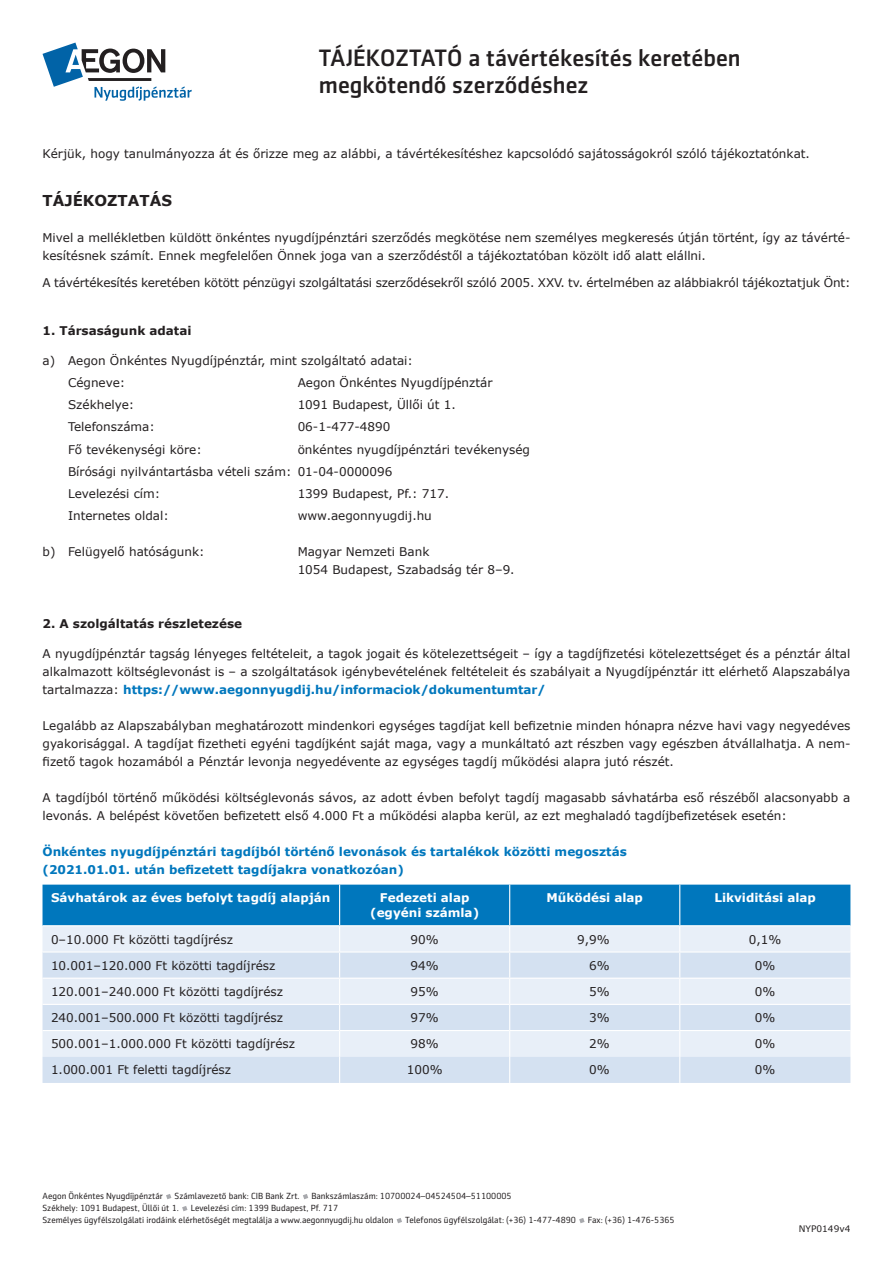
<style>
.page{position:relative;width:893px;height:1263px;background:#fff}
.page>*{position:absolute;margin:0;border:0;box-sizing:border-box;transform-origin:0 0}
.t1{font:500 24px/27px "Sentico Sans DT";color:#231f20}
.t2{font:700 15px "Verdana";color:#231f20}
.t3{font:12px/18px "Verdana";color:#231f20}
.t4{font:700 12px/18px "Verdana";color:#0077bd}
.t5{font:700 12px/15px "Verdana";color:#fff;text-align:center}
.t6{font:700 12px "Verdana";color:#231f20}
.t7{font:9px/12px "Sentico Sans DT";color:#231f20}
.t8{font:9px "Verdana";color:#231f20}
.s1{font-weight:700;color:#0077bd}
</style>
<div class="page">
<svg style="left:166px;top:1194px;width:5px;height:5px"></svg>
<svg style="left:303px;top:1194px;width:5px;height:5px"></svg>
<svg style="left:182px;top:1206px;width:5px;height:5px"></svg>
<svg style="left:397px;top:1218px;width:5px;height:5px"></svg>
<svg style="left:579px;top:1218px;width:6px;height:5px"></svg>
<svg style="left:43px;top:885px;width:807px;height:198px;background:#b2d1e9"></svg>
<svg style="left:43px;top:43px;width:149px;height:58px"></svg>
<h1 class="t1" style="left:319px;top:44px;width:423px">TÁJÉKOZTATÓ a távértékesítés keretében megkötendő szerződéshez</h1>
<p class="t3" style="left:43px;top:145px;width:769px">Kérjük, hogy tanulmányozza át és őrizze meg az alábbi, a távértékesítéshez kapcsolódó sajátosságokról szóló tájékoztatónkat.</p>
<p class="t2" style="left:43px;top:190px;width:131px">TÁJÉKOZTATÁS</p>
<p class="t3" style="left:43px;top:229px;width:809px">Mivel a mellékletben küldött önkéntes nyugdíjpénztári szerződés megkötése nem személyes megkeresés útján történt, így az távérté&shy;kesítésnek számít. Ennek megfelelően Önnek joga van a szerződéstől a tájékoztatóban közölt idő alatt elállni.</p>
<p class="t3" style="left:43px;top:273px;width:809px">A távértékesítés keretében kötött pénzügyi szolgáltatási szerződésekről szóló 2005. XXV. tv. értelmében az alábbiakról tájékoztatjuk Önt:</p>
<p class="t6" style="left:43px;top:322px;width:151px">1. Társaságunk adatai</p>
<p class="t3" style="left:68px;top:349px;width:346px;line-height:22.2px;text-indent:-26px">a) Aegon Önkéntes Nyugdíjpénztár, mint szolgáltató adatai:<br>Cégneve:</p>
<p class="t3" style="left:298px;top:373px;width:196px">Aegon Önkéntes Nyugdíjpénztár</p>
<p class="t3" style="left:68px;top:396px;width:68px">Székhelye:</p>
<p class="t3" style="left:298px;top:396px;width:160px">1091 Budapest, Üllői út 1.</p>
<p class="t3" style="left:68px;top:418px;width:88px">Telefonszáma:</p>
<p class="t3" style="left:298px;top:418px;width:94px">06-1-477-4890</p>
<p class="t3" style="left:68px;top:440px;width:135px">Fő tevékenységi köre:</p>
<p class="t3" style="left:68px;top:438px;width:464px;line-height:22.2px;text-indent:230px">önkéntes nyugdíjpénztári tevékenység<br>Bírósági nyilvántartásba vételi szám: 01-04-0000096<br>Levelezési cím:</p>
<p class="t3" style="left:298px;top:485px;width:153px">1399 Budapest, Pf.: 717.</p>
<p class="t3" style="left:68px;top:507px;width:102px">Internetes oldal:</p>
<p class="t3" style="left:298px;top:507px;width:136px">www.aegonnyugdij.hu</p>
<p class="t3" style="left:43px;top:543px;width:164px">b) Felügyelő hatóságunk:</p>
<p class="t3" style="left:298px;top:543px;width:219px">Magyar Nemzeti Bank<br>1054 Budapest, Szabadság tér 8–9.</p>
<p class="t6" style="left:43px;top:615px;width:201px">2. A szolgáltatás részletezése</p>
<p class="t3" style="left:43px;top:645px;width:809px;text-align:justify">A nyugdíjpénztár tagság lényeges feltételeit, a tagok jogait és kötelezettségeit – így a tagdíjfizetési kötelezettséget és a pénztár által alkalmazott költséglevonást is – a szolgáltatások igénybevételének feltételeit és szabályait a Nyugdíjpénztár itt elérhető Alapszabálya tartalmazza: <span class="s1">https://www.aegonnyugdij.hu/informaciok/dokumentumtar/</span></p>
<p class="t3" style="left:43px;top:717px;width:809px;text-align:justify">Legalább az Alapszabályban meghatározott mindenkori egységes tagdíjat kell befizetnie minden hónapra nézve havi vagy negyedéves gyakorisággal. A tagdíjat fizetheti egyéni tagdíjként saját maga, vagy a munkáltató azt részben vagy egészben átvállalhatja. A nem&shy;fizető tagok hozamából a Pénztár levonja negyedévente az egységes tagdíj működési alapra jutó részét.</p>
<p class="t3" style="left:43px;top:789px;width:809px">A tagdíjból történő működési költséglevonás sávos, az adott évben befolyt tagdíj magasabb sávhatárba eső részéből alacsonyabb a levonás. A belépést követően befizetett első 4.000 Ft a működési alapba kerül, az ezt meghaladó tagdíjbefizetések esetén:</p>
<p class="t4" style="left:43px;top:843px;width:586px">Önkéntes nyugdíjpénztári tagdíjból történő levonások és tartalékok közötti megosztás (2021.01.01. után befizetett tagdíjakra vonatkozóan)</p>
<p class="t5" style="left:51px;top:890px;width:281px">Sávhatárok az éves befolyt tagdíj alapján</p>
<p class="t5" style="left:370px;top:890px;width:111px">Fedezeti alap (egyéni számla)</p>
<p class="t5" style="left:547px;top:890px;width:98px">Működési alap</p>
<p class="t5" style="left:714px;top:890px;width:103px">Likviditási alap</p>
<p class="t3" style="left:51px;top:930px;width:183px">0–10.000 Ft közötti tagdíjrész</p>
<p class="t3" style="left:411px;top:930px;width:30px">90%</p>
<p class="t3" style="left:577px;top:930px;width:34px">9,9%</p>
<p class="t3" style="left:749px;top:930px;width:34px">0,1%</p>
<p class="t3" style="left:51px;top:956px;width:226px">10.001–120.000 Ft közötti tagdíjrész</p>
<p class="t3" style="left:411px;top:956px;width:30px">94%</p>
<p class="t3" style="left:589px;top:956px;width:22px">6%</p>
<p class="t3" style="left:755px;top:956px;width:22px">0%</p>
<p class="t3" style="left:51px;top:982px;width:234px">120.001–240.000 Ft közötti tagdíjrész</p>
<p class="t3" style="left:411px;top:982px;width:30px">95%</p>
<p class="t3" style="left:589px;top:982px;width:22px">5%</p>
<p class="t3" style="left:755px;top:982px;width:22px">0%</p>
<p class="t3" style="left:51px;top:1008px;width:234px">240.001–500.000 Ft közötti tagdíjrész</p>
<p class="t3" style="left:411px;top:1008px;width:30px">97%</p>
<p class="t3" style="left:589px;top:1008px;width:22px">3%</p>
<p class="t3" style="left:755px;top:1008px;width:22px">0%</p>
<p class="t3" style="left:51px;top:1035px;width:246px">500.001–1.000.000 Ft közötti tagdíjrész</p>
<p class="t3" style="left:411px;top:1035px;width:30px">98%</p>
<p class="t3" style="left:589px;top:1035px;width:22px">2%</p>
<p class="t3" style="left:755px;top:1035px;width:22px">0%</p>
<p class="t3" style="left:51px;top:1061px;width:182px">1.000.001 Ft feletti tagdíjrész</p>
<p class="t3" style="left:407px;top:1061px;width:37px">100%</p>
<p class="t3" style="left:589px;top:1061px;width:22px">0%</p>
<p class="t3" style="left:755px;top:1061px;width:22px">0%</p>
<p class="t7" style="left:43px;top:1190px;width:122px">Aegon Önkéntes Nyugdíjpénztár</p>
<p class="t7" style="left:175px;top:1190px;width:127px">Számlavezető bank: CIB Bank Zrt.</p>
<p class="t7" style="left:311px;top:1190px;width:202px">Bankszámlaszám: 10700024–04524504–51100005</p>
<p class="t7" style="left:43px;top:1202px;width:138px">Székhely: 1091 Budapest, Üllői út 1.</p>
<p class="t7" style="left:43px;top:1202px;width:352px;text-indent:148px">Levelezési cím: 1399 Budapest, Pf. 717<br>Személyes ügyfélszolgálati irodáink elérhetőségét megtalálja a www.aegonnyugdij.hu oldalon</p>
<p class="t7" style="left:405px;top:1214px;width:172px">Telefonos ügyfélszolgálat: (+36) 1-477-4890</p>
<p class="t7" style="left:588px;top:1214px;width:88px">Fax: (+36) 1-476-5365</p>
<p class="t8" style="left:799px;top:1222px;width:53px">NYP0149v4</p>
</div>
